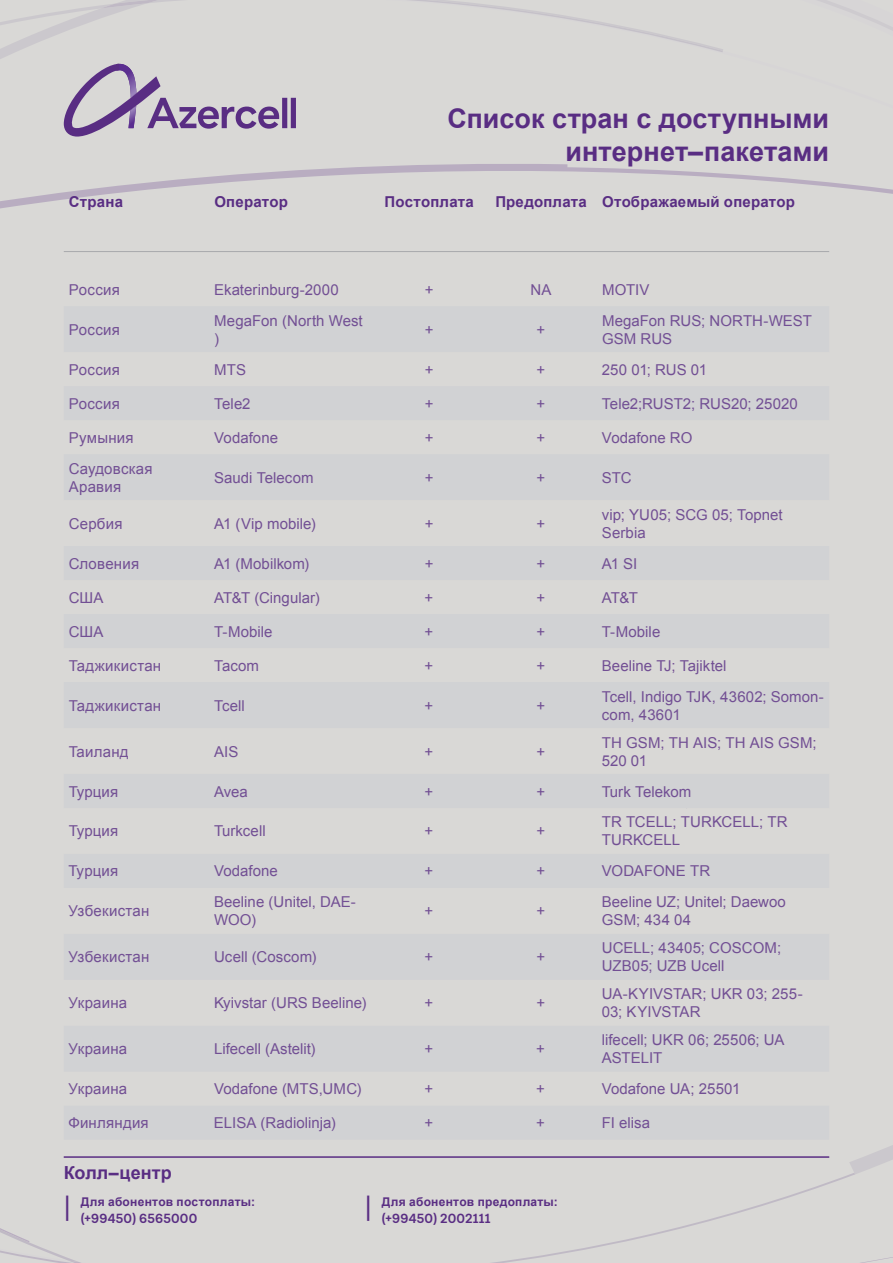
<style>
.page{position:relative;width:893px;height:1263px;background:#d9d8d6}
.page>*{position:absolute;margin:0;border:0;box-sizing:border-box;transform-origin:0 0}
.t1{font:700 27px/32.4px "Arial";color:#592d83;text-align:right}
.t2{font:27px "Arial";color:#592d83}
.t3{font:700 18px "Arial";letter-spacing:.005em;color:#592d83}
.t4{font:15px/18px "Arial";letter-spacing:.005em;color:#724f94}
.t5{font:700 15px "Arial";letter-spacing:.01em;color:#592d83}
.t6{font:600 13.5px "Lota Grotesque";letter-spacing:.02em;color:#592d83}
.t7{font:700 12px "Arial";letter-spacing:.02em;color:#592d83}
</style>
<div class="page">
<svg style="left:0;top:11px;width:64px;height:48px"></svg>
<svg style="left:64px;top:0;width:829px;height:200px"></svg>
<svg style="left:0;top:1145px;width:893px;height:118px"></svg>
<hr style="left:64px;top:251px;width:765px;height:1px;background:#a8a9ad">
<h1 class="t1" style="left:448px;top:103px;width:383px">Список стран с доступными интернет–пакетами</h1>
<p class="t5" style="left:69px;top:192px;width:56px">Страна</p>
<p class="t5" style="left:214px;top:192px;width:75px">Оператор</p>
<p class="t5" style="left:385px;top:192px;width:91px">Постоплата</p>
<p class="t5" style="left:495px;top:192px;width:301px">Предоплата Отображаемый оператор</p>
<p class="t4" style="left:69px;top:280px;width:53px">Россия</p>
<p class="t4" style="left:214px;top:280px;width:126px">Ekaterinburg-2000</p>
<p class="t4" style="left:425px;top:280px;width:10px">+</p>
<p class="t4" style="left:530px;top:280px;width:23px">NA</p>
<p class="t4" style="left:602px;top:280px;width:49px">MOTIV</p>
<p class="t4" style="left:69px;top:320px;width:53px">Россия</p>
<p class="t4" style="left:214px;top:311px;width:150px">MegaFon (North West )</p>
<p class="t4" style="left:425px;top:320px;width:10px">+</p>
<p class="t4" style="left:537px;top:320px;width:10px">+</p>
<p class="t4" style="left:602px;top:311px;width:211px">MegaFon RUS; NORTH-WEST<br>GSM RUS</p>
<p class="t4" style="left:69px;top:360px;width:53px">Россия</p>
<p class="t4" style="left:214px;top:360px;width:33px">MTS</p>
<p class="t4" style="left:425px;top:360px;width:10px">+</p>
<p class="t4" style="left:537px;top:360px;width:10px">+</p>
<p class="t4" style="left:602px;top:360px;width:107px">250 01; RUS 01</p>
<p class="t4" style="left:69px;top:394px;width:53px">Россия</p>
<p class="t4" style="left:214px;top:394px;width:38px">Tele2</p>
<p class="t4" style="left:425px;top:394px;width:10px">+</p>
<p class="t4" style="left:537px;top:394px;width:10px">+</p>
<p class="t4" style="left:602px;top:394px;width:197px">Tele2;RUST2; RUS20; 25020</p>
<p class="t4" style="left:69px;top:428px;width:66px">Румыния</p>
<p class="t4" style="left:214px;top:428px;width:65px">Vodafone</p>
<p class="t4" style="left:425px;top:428px;width:10px">+</p>
<p class="t4" style="left:537px;top:428px;width:10px">+</p>
<p class="t4" style="left:602px;top:428px;width:92px">Vodafone RO</p>
<p class="t4" style="left:69px;top:459px;width:85px">Саудовская<br>Аравия</p>
<p class="t4" style="left:214px;top:468px;width:101px">Saudi Telecom</p>
<p class="t4" style="left:425px;top:468px;width:10px">+</p>
<p class="t4" style="left:536px;top:468px;width:10px">+</p>
<p class="t4" style="left:602px;top:468px;width:31px">STC</p>
<p class="t4" style="left:69px;top:514px;width:55px">Сербия</p>
<p class="t4" style="left:214px;top:514px;width:103px">A1 (Vip mobile)</p>
<p class="t4" style="left:425px;top:514px;width:10px">+</p>
<p class="t4" style="left:536px;top:514px;width:10px">+</p>
<p class="t4" style="left:602px;top:505px;width:182px">vip; YU05; SCG 05; Topnet<br>Serbia</p>
<p class="t4" style="left:69px;top:554px;width:72px">Словения</p>
<p class="t4" style="left:214px;top:554px;width:96px">A1 (Mobilkom)</p>
<p class="t4" style="left:425px;top:554px;width:10px">+</p>
<p class="t4" style="left:536px;top:554px;width:10px">+</p>
<p class="t4" style="left:602px;top:554px;width:37px">A1 SI</p>
<p class="t4" style="left:69px;top:588px;width:36px">США</p>
<p class="t4" style="left:214px;top:588px;width:107px">AT&amp;T (Cingular)</p>
<p class="t4" style="left:425px;top:588px;width:10px">+</p>
<p class="t4" style="left:536px;top:588px;width:10px">+</p>
<p class="t4" style="left:602px;top:588px;width:38px">AT&amp;T</p>
<p class="t4" style="left:69px;top:622px;width:36px">США</p>
<p class="t4" style="left:214px;top:622px;width:60px">T-Mobile</p>
<p class="t4" style="left:425px;top:622px;width:10px">+</p>
<p class="t4" style="left:536px;top:622px;width:10px">+</p>
<p class="t4" style="left:602px;top:622px;width:60px">T-Mobile</p>
<p class="t4" style="left:69px;top:656px;width:94px">Таджикистан</p>
<p class="t4" style="left:214px;top:656px;width:46px">Tacom</p>
<p class="t4" style="left:425px;top:656px;width:10px">+</p>
<p class="t4" style="left:536px;top:656px;width:10px">+</p>
<p class="t4" style="left:602px;top:656px;width:126px">Beeline TJ; Tajiktel</p>
<p class="t4" style="left:69px;top:696px;width:94px">Таджикистан</p>
<p class="t4" style="left:214px;top:696px;width:32px">Tcell</p>
<p class="t4" style="left:425px;top:696px;width:10px">+</p>
<p class="t4" style="left:536px;top:696px;width:10px">+</p>
<p class="t4" style="left:602px;top:687px;width:224px">Tcell, Indigo TJK, 43602; Somon&shy;com, 43601</p>
<p class="t4" style="left:69px;top:742px;width:61px">Таиланд</p>
<p class="t4" style="left:214px;top:742px;width:26px">AIS</p>
<p class="t4" style="left:425px;top:742px;width:10px">+</p>
<p class="t4" style="left:536px;top:742px;width:10px">+</p>
<p class="t4" style="left:602px;top:733px;width:216px">TH GSM; TH AIS; TH AIS GSM;<br>520 01</p>
<p class="t4" style="left:69px;top:782px;width:51px">Турция</p>
<p class="t4" style="left:214px;top:782px;width:35px">Avea</p>
<p class="t4" style="left:425px;top:782px;width:10px">+</p>
<p class="t4" style="left:536px;top:782px;width:10px">+</p>
<p class="t4" style="left:602px;top:782px;width:91px">Turk Telekom</p>
<p class="t4" style="left:69px;top:822px;width:51px">Турция</p>
<p class="t4" style="left:214px;top:822px;width:53px">Turkcell</p>
<p class="t4" style="left:425px;top:822px;width:10px">+</p>
<p class="t4" style="left:536px;top:822px;width:10px">+</p>
<p class="t4" style="left:602px;top:813px;width:187px">TR TCELL; TURKCELL; TR<br>TURKCELL</p>
<p class="t4" style="left:69px;top:862px;width:51px">Турция</p>
<p class="t4" style="left:214px;top:862px;width:65px">Vodafone</p>
<p class="t4" style="left:425px;top:862px;width:10px">+</p>
<p class="t4" style="left:536px;top:862px;width:10px">+</p>
<p class="t4" style="left:602px;top:862px;width:110px">VODAFONE TR</p>
<p class="t4" style="left:69px;top:902px;width:82px">Узбекистан</p>
<p class="t4" style="left:214px;top:893px;width:143px">Beeline (Unitel, DAE-<br>WOO)</p>
<p class="t4" style="left:425px;top:902px;width:10px">+</p>
<p class="t4" style="left:536px;top:902px;width:10px">+</p>
<p class="t4" style="left:602px;top:893px;width:186px">Beeline UZ; Unitel; Daewoo<br>GSM; 434 04</p>
<p class="t4" style="left:69px;top:948px;width:82px">Узбекистан</p>
<p class="t4" style="left:214px;top:948px;width:104px">Ucell (Coscom)</p>
<p class="t4" style="left:424px;top:948px;width:10px">+</p>
<p class="t4" style="left:536px;top:948px;width:10px">+</p>
<p class="t4" style="left:602px;top:939px;width:181px">UCELL; 43405; COSCOM;<br>UZB05; UZB Ucell</p>
<p class="t4" style="left:69px;top:994px;width:60px">Украина</p>
<p class="t4" style="left:214px;top:994px;width:154px">Kyivstar (URS Beeline)</p>
<p class="t4" style="left:424px;top:994px;width:10px">+</p>
<p class="t4" style="left:536px;top:994px;width:10px">+</p>
<p class="t4" style="left:602px;top:985px;width:202px">UA-KYIVSTAR; UKR 03; 255-<br>03; KYIVSTAR</p>
<p class="t4" style="left:69px;top:1040px;width:60px">Украина</p>
<p class="t4" style="left:214px;top:1040px;width:103px">Lifecell (Astelit)</p>
<p class="t4" style="left:424px;top:1040px;width:10px">+</p>
<p class="t4" style="left:536px;top:1040px;width:10px">+</p>
<p class="t4" style="left:602px;top:1031px;width:184px">lifecell; UKR 06; 25506; UA<br>ASTELIT</p>
<p class="t4" style="left:69px;top:1080px;width:60px">Украина</p>
<p class="t4" style="left:214px;top:1080px;width:149px">Vodafone (MTS,UMC)</p>
<p class="t4" style="left:424px;top:1080px;width:10px">+</p>
<p class="t4" style="left:536px;top:1080px;width:10px">+</p>
<p class="t4" style="left:602px;top:1080px;width:140px">Vodafone UA; 25501</p>
<p class="t4" style="left:69px;top:1114px;width:82px">Финляндия</p>
<p class="t4" style="left:214px;top:1114px;width:123px">ELISA (Radiolinja)</p>
<p class="t4" style="left:424px;top:1114px;width:10px">+</p>
<p class="t4" style="left:536px;top:1114px;width:10px">+</p>
<p class="t4" style="left:602px;top:1114px;width:50px">FI elisa</p>
<p class="t3" style="left:64px;top:1161px;width:109px">Колл–центр</p>
<p class="t7" style="left:81px;top:1194px;width:176px">Для абонентов постоплаты:</p>
<p class="t6" style="left:81px;top:1211px;width:118px">(+99450) 6565000</p>
<h1 class="t2" style="left:64px;top:1188px;width:9px">|</h1>
<h1 class="t2" style="left:365px;top:1188px;width:9px">|</h1>
<p class="t7" style="left:382px;top:1194px;width:178px">Для абонентов предоплаты:</p>
<p class="t6" style="left:382px;top:1211px;width:110px">(+99450) 2002111</p>
</div>
